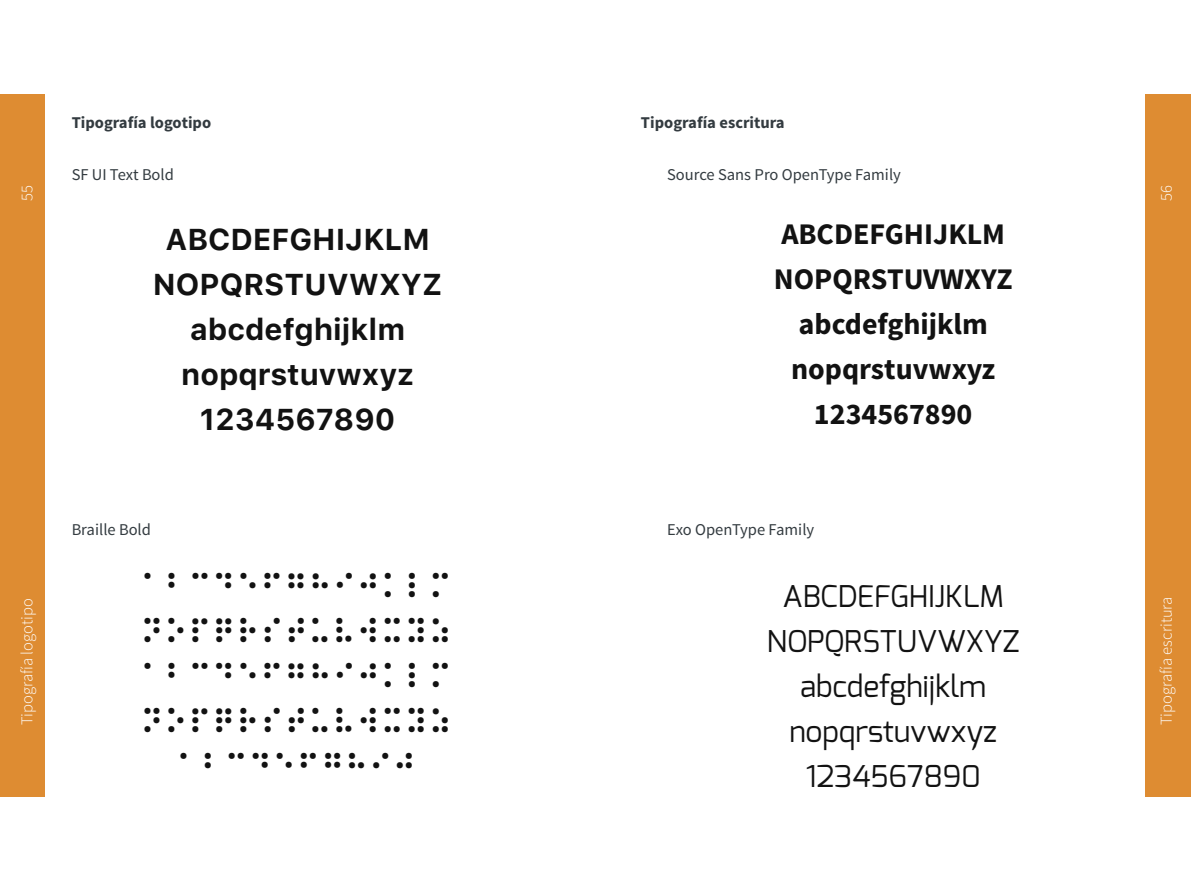
<style>
.page{position:relative;width:1191px;height:893px;background:#fff}
.page>*{position:absolute;margin:0;border:0;box-sizing:border-box;transform-origin:0 0}
.t1{font:700 30px/45px "SFUI Text";color:#121212;text-align:center}
.t2{font:700 30px/45px "Source Sans Pro";color:#121212;text-align:center}
.t3{font:30px/45px "Braille Normal";color:#121212;text-align:center}
.t4{font:30px/45px "Exo";color:#121212;text-align:center}
.t5{font:16.5px "Source Sans Pro";color:#333b40}
.t6{font:300 16.5px "Source Sans Pro";color:#fff}
.t7{font:700 16.5px "Source Sans Pro";color:#333b40}
</style>
<div class="page">
<div style="left:1145px;top:95px;width:46px;height:702px;background:#de8c32"></div>
<div style="left:0;top:95px;width:45px;height:702px;background:#de8c32"></div>
<p class="t7" style="left:72px;top:112px;width:141px">Tipografía logotipo</p>
<p class="t5" style="left:72px;top:164px;width:104px">SF UI Text Bold</p>
<p class="t7" style="left:641px;top:112px;width:145px">Tipografía escritura</p>
<p class="t5" style="left:667px;top:164px;width:235px">Source Sans Pro OpenType Family</p>
<p class="t6" style="left:17px;top:201px;width:17px;rotate:-90deg">55</p>
<p class="t6" style="left:1156px;top:201px;width:17px;rotate:-90deg">56</p>
<h1 class="t1" style="left:153px;top:217px;width:291px">ABCDEFGHIJKLM<br>NOPQRSTUVWXYZ abcdefghijklm nopqrstuvwxyz<br>1234567890</h1>
<h1 class="t2" style="left:774px;top:213px;width:240px">ABCDEFGHIJKLM<br>NOPQRSTUVWXYZ abcdefghijklm nopqrstuvwxyz<br>1234567890</h1>
<p class="t5" style="left:72px;top:520px;width:81px">Braille Bold</p>
<p class="t5" style="left:667px;top:520px;width:149px">Exo OpenType Family</p>
<h1 class="t3" style="left:141px;top:568px;width:314px">ABCDEFGHIJKLM<br>NOPQRSTUVWXYZ<br>ABCDEFGHIJKLM<br>NOPQRSTUVWXYZ<br>1234567890</h1>
<h1 class="t4" style="left:767px;top:574px;width:254px">ABCDEFGHIJKLM<br>NOPQRSTUVWXYZ abcdefghijklm nopqrstuvwxyz<br>1234567890</h1>
<p class="t6" style="left:17px;top:725px;width:129px;rotate:-90deg">Tipografía logotipo</p>
<p class="t6" style="left:1156px;top:725px;width:130px;rotate:-90deg">Tipografía escritura</p>
</div>
